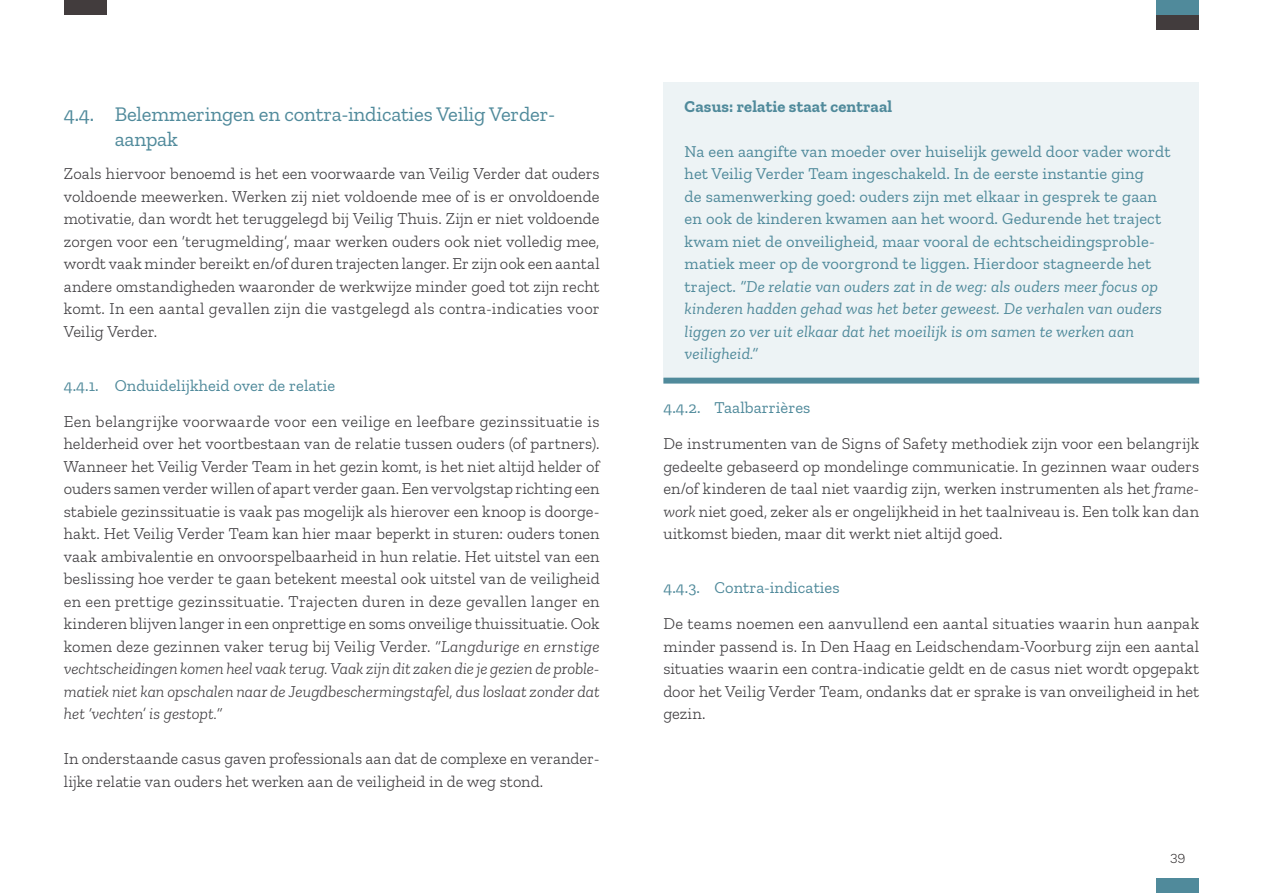
<style>
.page{position:relative;width:1263px;height:893px;background:#fff}
.page>*{position:absolute;margin:0;border:0;box-sizing:border-box;transform-origin:0 0}
.t1{font:20.7px/24.9px "Zilla Slab";letter-spacing:-.01em;color:#508a9b}
.Brood{font:300 16.5px/22.5px "Zilla Slab";color:#3d3b3e;text-align:justify}
.kadertekst_licht{font:16.5px/22.5px "Zilla Slab";letter-spacing:.01em;color:#508a9b}
.Kaderkop_licht{font:700 16.5px "Zilla Slab";letter-spacing:.01em;color:#508a9b}
.t2{font:13.5px "Work Sans";color:#231f20}
.s1{font-style:italic}
</style>
<div class="page">
<div style="left:663px;top:82px;width:536px;height:294px;background:#edf3f5"></div>
<div style="left:663px;top:378px;width:536px;height:6px;background:#508a9b"></div>
<div style="left:1157px;top:879px;width:42px;height:14px;background:#508a9b"></div>
<div style="left:64px;top:0;width:42px;height:15px;background:#423c3d"></div>
<div style="left:1157px;top:0;width:42px;height:15px;background:#508a9b"></div>
<div style="left:1157px;top:15px;width:42px;height:15px;background:#423c3d"></div>
<p class="t1" style="left:115px;top:102px;width:442px;text-indent:-51px">4.4. Belemmeringen en contra-indicaties Veilig Verder&shy;aanpak</p>
<p class="Brood" style="left:64px;top:163px;width:537px">Zoals hiervoor benoemd is het een voorwaarde van Veilig Verder dat ouders voldoende meewerken. Werken zij niet voldoende mee of is er onvoldoende motivatie, dan wordt het teruggelegd bij Veilig Thuis. Zijn er niet voldoende zorgen voor een ‘terugmelding’, maar werken ouders ook niet volledig mee, wordt vaak minder bereikt en/of duren trajecten langer. Er zijn ook een aantal andere omstandigheden waaronder de werkwijze minder goed tot zijn recht komt. In een aantal gevallen zijn die vastgelegd als contra-indicaties voor Veilig Verder.</p>
<p class="kadertekst_licht" style="left:64px;top:374px;width:273px">4.4.1. Onduidelijkheid over de relatie</p>
<p class="Brood" style="left:64px;top:410px;width:537px">Een belangrijke voorwaarde voor een veilige en leefbare gezinssituatie is helderheid over het voortbestaan van de relatie tussen ouders (of partners).<br>Wanneer het Veilig Verder Team in het gezin komt, is het niet altijd helder of ouders samen verder willen of apart verder gaan. Een vervolgstap richting een stabiele gezinssituatie is vaak pas mogelijk als hierover een knoop is doorge&shy;hakt. Het Veilig Verder Team kan hier maar beperkt in sturen: ouders tonen vaak ambivalentie en onvoorspelbaarheid in hun relatie. Het uitstel van een beslissing hoe verder te gaan betekent meestal ook uitstel van de veiligheid en een prettige gezinssituatie. Trajecten duren in deze gevallen langer en kinderen blijven langer in een onprettige en soms onveilige thuissituatie. Ook komen deze gezinnen vaker terug bij Veilig Verder. <span class="s1">“Langdurige en ernstige vechtscheidingen komen heel vaak terug. Vaak zijn dit zaken die je gezien de proble&shy;matiek niet kan opschalen naar de Jeugdbeschermingstafel, dus loslaat zonder dat het ‘vechten’ is gestopt.”</span></p>
<p class="Brood" style="left:64px;top:748px;width:537px">In onderstaande casus gaven professionals aan dat de complexe en verander&shy;lijke relatie van ouders het werken aan de veiligheid in de weg stond.</p>
<p class="Kaderkop_licht" style="left:685px;top:97px;width:209px">Casus: relatie staat centraal</p>
<p class="kadertekst_licht" style="left:685px;top:140px;width:487px">Na een aangifte van moeder over huiselijk geweld door vader wordt het Veilig Verder Team ingeschakeld. In de eerste instantie ging<br>de samenwerking goed: ouders zijn met elkaar in gesprek te gaan en ook de kinderen kwamen aan het woord. Gedurende het traject kwam niet de onveiligheid, maar vooral de echtscheidingsproble&shy;matiek meer op de voorgrond te liggen. Hierdoor stagneerde het traject. <span class="s1">“De relatie van ouders zat in de weg: als ouders meer focus op kinderen hadden gehad was het beter geweest. De verhalen van ouders liggen zo ver uit elkaar dat het moeilijk is om samen te werken aan veiligheid.”</span></p>
<p class="kadertekst_licht" style="left:663px;top:397px;width:149px">4.4.2. Taalbarrières</p>
<p class="Brood" style="left:663px;top:433px;width:537px">De instrumenten van de Signs of Safety methodiek zijn voor een belangrijk gedeelte gebaseerd op mondelinge communicatie. In gezinnen waar ouders en/of kinderen de taal niet vaardig zijn, werken instrumenten als het <span class="s1">frame&shy;work</span> niet goed, zeker als er ongelijkheid in het taalniveau is. Een tolk kan dan uitkomst bieden, maar dit werkt niet altijd goed.</p>
<p class="kadertekst_licht" style="left:663px;top:577px;width:178px">4.4.3. Contra-indicaties</p>
<p class="Brood" style="left:663px;top:613px;width:537px">De teams noemen een aanvullend een aantal situaties waarin hun aanpak minder passend is. In Den Haag en Leidschendam-Voorburg zijn een aantal situaties waarin een contra-indicatie geldt en de casus niet wordt opgepakt door het Veilig Verder Team, ondanks dat er sprake is van onveiligheid in het gezin.</p>
<p class="t2" style="left:1170px;top:848px;width:17px">39</p>
</div>
